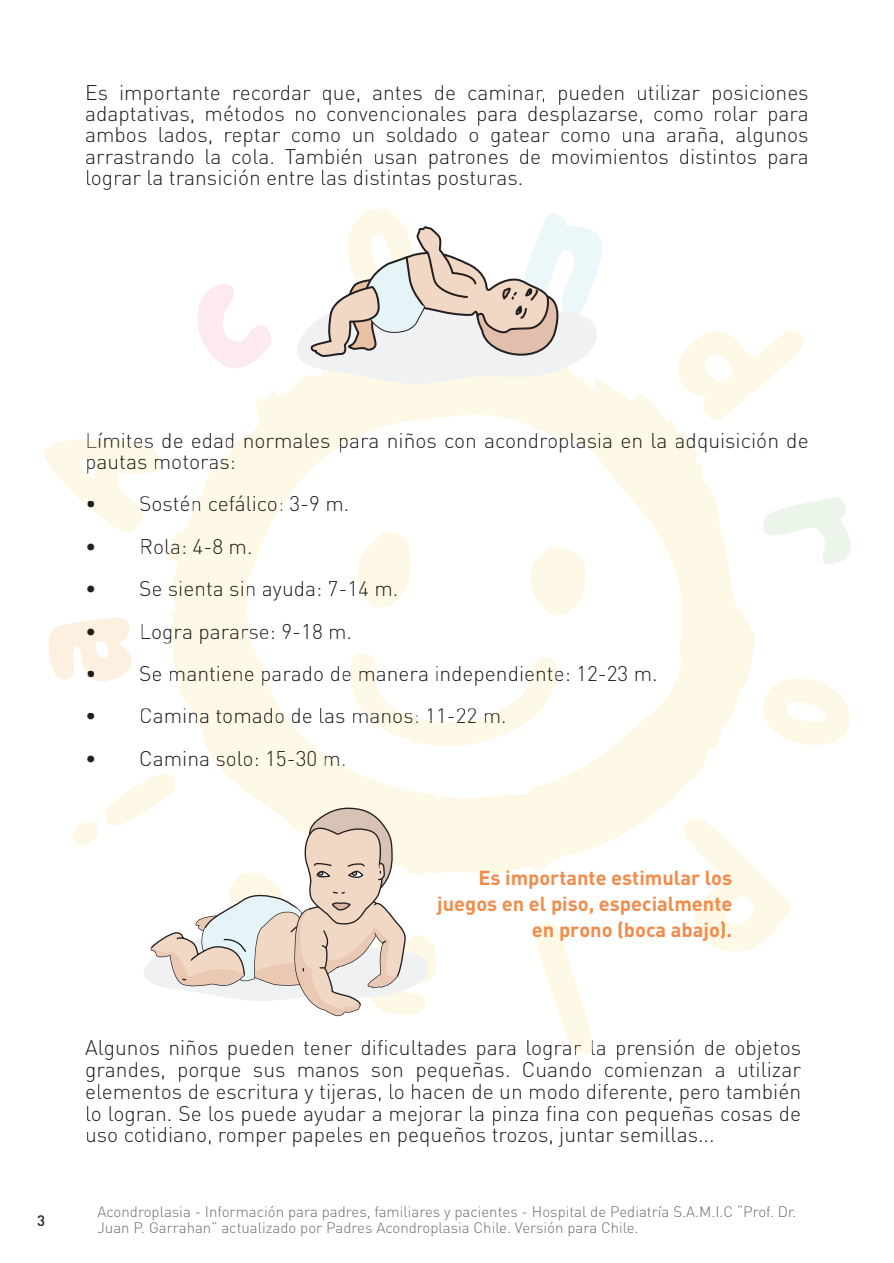
<style>
.page{position:relative;width:894px;height:1263px;background:#fff}
.page>*{position:absolute;margin:0;border:0;box-sizing:border-box;transform-origin:0 0}
.t1{font:300 21px/21.1px "DIN Pro";color:#231f20;text-align:justify}
.t2{font:300 21px "DIN Pro";color:#221d19}
.t3{font:700 19.95px/26px "DIN Pro";color:#f28b4a;text-align:right}
.t4{font:300 15px/15.1px "DIN Pro";color:#6c6d70}
.t5{font:500 15px "DIN Pro";color:#231f20}
.s1{color:#221d19}
.s2{color:#221c19}
.s3{color:#231f20}
.s4{color:#221a17}
</style>
<div class="page">
<svg style="left:198px;top:284px;width:73px;height:54px"></svg>
<svg style="left:698px;top:330px;width:106px;height:60px"></svg>
<svg style="left:763px;top:497px;width:88px;height:67px"></svg>
<svg style="left:763px;top:678px;width:86px;height:67px"></svg>
<svg style="left:72px;top:773px;width:719px;height:281px"></svg>
<svg style="left:167px;top:338px;width:589px;height:539px;fill:#fef9e6"></svg>
<svg style="left:247px;top:415px;width:435px;height:384px"></svg>
<svg style="left:528px;top:547px;width:57px;height:68px"></svg>
<div style="left:245px;top:437px;width:56px;height:11px;background:#fef9e6"></div>
<hr style="left:305px;top:433px;width:4px;height:15px;background:#fef9e6">
<div style="left:310px;top:437px;width:8px;height:11px;background:#fef9e6"></div>
<div style="left:321px;top:437px;width:8px;height:11px;background:#fef9e6"></div>
<svg style="left:340px;top:437px;width:18px;height:15px"></svg>
<div style="left:362px;top:437px;width:6px;height:11px;background:#fff"></div>
<div style="left:369px;top:437px;width:8px;height:11px;background:#fff"></div>
<div style="left:388px;top:433px;width:37px;height:15px;background:#fff"></div>
<div style="left:427px;top:437px;width:8px;height:11px;background:#fff"></div>
<div style="left:445px;top:437px;width:8px;height:11px;background:#fff"></div>
<div style="left:455px;top:437px;width:8px;height:11px;background:#fff"></div>
<div style="left:467px;top:437px;width:8px;height:11px;background:#fff"></div>
<div style="left:485px;top:437px;width:8px;height:11px;background:#fff"></div>
<div style="left:496px;top:437px;width:8px;height:11px;background:#fff"></div>
<div style="left:506px;top:433px;width:31px;height:15px;background:#fff"></div>
<div style="left:541px;top:437px;width:6px;height:11px;background:#fff"></div>
<svg style="left:548px;top:433px;width:52px;height:19px"></svg>
<div style="left:603px;top:437px;width:8px;height:11px;background:#fef9e6"></div>
<div style="left:621px;top:437px;width:8px;height:11px;background:#fef9e6"></div>
<div style="left:633px;top:437px;width:8px;height:11px;background:#fef9e6"></div>
<hr style="left:652px;top:433px;width:3px;height:15px;background:#fef9e6">
<div style="left:657px;top:437px;width:8px;height:11px;background:#fef9e6"></div>
<svg style="left:675px;top:432px;width:21px;height:20px"></svg>
<svg style="left:212px;top:459px;width:22px;height:10px"></svg>
<svg style="left:43px;top:439px;width:118px;height:93px"></svg>
<svg style="left:192px;top:501px;width:8px;height:10px"></svg>
<div style="left:209px;top:501px;width:8px;height:10px;background:#fef9e6"></div>
<div style="left:219px;top:501px;width:8px;height:10px;background:#fef9e6"></div>
<div style="left:229px;top:496px;width:5px;height:15px;background:#fef9e6"></div>
<div style="left:236px;top:496px;width:19px;height:15px;background:#fef9e6"></div>
<div style="left:258px;top:501px;width:8px;height:10px;background:#fef9e6"></div>
<div style="left:268px;top:501px;width:8px;height:10px;background:#fef9e6"></div>
<svg style="left:280px;top:503px;width:2px;height:8px"></svg>
<div style="left:290px;top:496px;width:17px;height:15px;background:#fff"></div>
<div style="left:310px;top:496px;width:8px;height:15px;background:#fff"></div>
<div style="left:327px;top:501px;width:20px;height:10px;background:#fff"></div>
<svg style="left:167px;top:539px;width:18px;height:15px"></svg>
<div style="left:193px;top:539px;width:17px;height:15px;background:#fef9e6"></div>
<div style="left:213px;top:539px;width:9px;height:15px;background:#fef9e6"></div>
<div style="left:230px;top:543px;width:20px;height:11px;background:#fef9e6"></div>
<svg style="left:169px;top:581px;width:35px;height:15px"></svg>
<div style="left:207px;top:583px;width:5px;height:13px;background:#fef9e6"></div>
<div style="left:214px;top:586px;width:8px;height:10px;background:#fef9e6"></div>
<div style="left:230px;top:581px;width:13px;height:15px;background:#fef9e6"></div>
<svg style="left:247px;top:586px;width:7px;height:10px"></svg>
<div style="left:263px;top:581px;width:51px;height:20px;background:#fff"></div>
<svg style="left:318px;top:588px;width:2px;height:8px"></svg>
<div style="left:329px;top:581px;width:25px;height:15px;background:#fff"></div>
<svg style="left:355px;top:532px;width:56px;height:76px"></svg>
<div style="left:376px;top:586px;width:20px;height:10px;background:#fef9e6"></div>
<div style="left:176px;top:628px;width:6px;height:11px;background:#fef9e6"></div>
<div style="left:183px;top:628px;width:8px;height:11px;background:#fef9e6"></div>
<div style="left:200px;top:628px;width:19px;height:15px;background:#fef9e6"></div>
<div style="left:223px;top:628px;width:6px;height:11px;background:#fef9e6"></div>
<div style="left:230px;top:628px;width:8px;height:11px;background:#fef9e6"></div>
<svg style="left:242px;top:628px;width:32px;height:11px"></svg>
<div style="left:283px;top:623px;width:25px;height:16px;background:#fff"></div>
<div style="left:313px;top:623px;width:8px;height:16px;background:#fff"></div>
<div style="left:330px;top:628px;width:20px;height:11px;background:#fff"></div>
<svg style="left:49px;top:618px;width:83px;height:63px"></svg>
<svg style="left:174px;top:666px;width:68px;height:15px"></svg>
<div style="left:245px;top:671px;width:8px;height:10px;background:#fef9e6"></div>
<svg style="left:262px;top:671px;width:18px;height:15px"></svg>
<div style="left:284px;top:671px;width:7px;height:10px;background:#fff"></div>
<div style="left:292px;top:666px;width:19px;height:15px;background:#fff"></div>
<div style="left:314px;top:671px;width:9px;height:10px;background:#fff"></div>
<div style="left:331px;top:666px;width:8px;height:15px;background:#fff"></div>
<div style="left:578px;top:666px;width:38px;height:15px;background:#fff"></div>
<div style="left:618px;top:666px;width:8px;height:15px;background:#fff"></div>
<div style="left:635px;top:671px;width:20px;height:10px;background:#fff"></div>
<svg style="left:190px;top:708px;width:7px;height:12px"></svg>
<div style="left:200px;top:713px;width:8px;height:10px;background:#fef9e6"></div>
<div style="left:216px;top:710px;width:5px;height:13px;background:#fef9e6"></div>
<div style="left:224px;top:708px;width:48px;height:15px;background:#fef9e6"></div>
<svg style="left:275px;top:713px;width:9px;height:10px"></svg>
<div style="left:292px;top:708px;width:8px;height:15px;background:#fff"></div>
<div style="left:303px;top:713px;width:8px;height:10px;background:#fff"></div>
<div style="left:320px;top:708px;width:13px;height:15px;background:#fff"></div>
<div style="left:336px;top:713px;width:8px;height:10px;background:#fff"></div>
<svg style="left:342px;top:653px;width:226px;height:93px"></svg>
<svg style="left:216px;top:756px;width:19px;height:10px"></svg>
<hr style="left:239px;top:751px;width:3px;height:15px;background:#fef9e6">
<div style="left:244px;top:756px;width:8px;height:10px;background:#fef9e6"></div>
<svg style="left:256px;top:758px;width:2px;height:8px"></svg>
<div style="left:268px;top:751px;width:37px;height:15px;background:#fef9e6"></div>
<div style="left:308px;top:751px;width:8px;height:15px;background:#fef9e6"></div>
<svg style="left:324px;top:756px;width:20px;height:10px"></svg>
<svg style="left:574px;top:1045px;width:7px;height:9px"></svg>
<svg style="left:130px;top:807px;width:307px;height:210px"></svg>
<svg style="left:282px;top:209px;width:324px;height:178px"></svg>
<p class="t1" style="left:85px;top:81px;width:725px">Es importante recordar que, antes de caminar, pueden utilizar posiciones adaptativas, métodos no convencionales para desplazarse, como rolar para ambos lados, reptar como un soldado o gatear como una araña, algunos arrastrando la cola. También usan patrones de movimientos distintos para lograr la transición entre las distintas posturas.</p>
<p class="t1" style="left:85px;top:429px;width:724px">Límites de edad <span class="s1">normales pa</span>ra niños con acondr<span class="s1">oplasia en la</span> adquisición de pau<span class="s2">tas</span> motoras:</p>
<p class="t1" style="left:85px;top:492px;width:266px">• Sostén <span class="s1">cefálico:</span> 3-9 m.</p>
<p class="t2" style="left:85px;top:532px;width:169px"><span class="s3">• Rola</span>: 4-8 m.</p>
<p class="t1" style="left:85px;top:577px;width:314px">• Se sien<span class="s1">ta sin</span> ayuda: 7-14 <span class="s1">m.</span></p>
<p class="t1" style="left:85px;top:620px;width:268px"><span class="s4">•</span> Log<span class="s1">ra pararse</span>: 9-18 m.</p>
<p class="t1" style="left:85px;top:662px;width:574px">• Se mantien<span class="s1">e pa</span>rado de manera independien<span class="s1">t</span>e: 12-23 m.</p>
<p class="t1" style="left:85px;top:704px;width:423px">• Camin<span class="s1">a tomado</span> de las manos: 11-22 m.</p>
<p class="t2" style="left:85px;top:744px;width:263px"><span class="s3">• Camina so</span>lo: 15-30 m.</p>
<p class="t5" style="left:37px;top:1210px;width:9px">3</p>
<p class="t3" style="left:437px;top:864px;width:296px">Es importante estimular los juegos en el piso, especialmente en prono (boca abajo).</p>
<p class="t1" style="left:85px;top:1036px;width:717px;line-height:21.8px">Algunos niños pueden tener dificultades para lograr la prensión de objetos grandes, porque sus manos son pequeñas. Cuando comienzan a utilizar elementos de escritura y tijeras, lo hacen de un modo diferente, pero también lo logran. Se los puede ayudar a mejorar la pinza fina con pequeñas cosas de uso cotidiano, romper papeles en pequeños trozos, juntar semillas...</p>
<p class="t4" style="left:97px;top:1204px;width:700px">Acondroplasia - Información para padres, familiares y pacientes - Hospital de Pediatría S.A.M.I.C “Prof. Dr.<br>Juan P. Garrahan” actualizado por Padres Acondroplasia Chile. Versión para Chile.</p>
</div>
